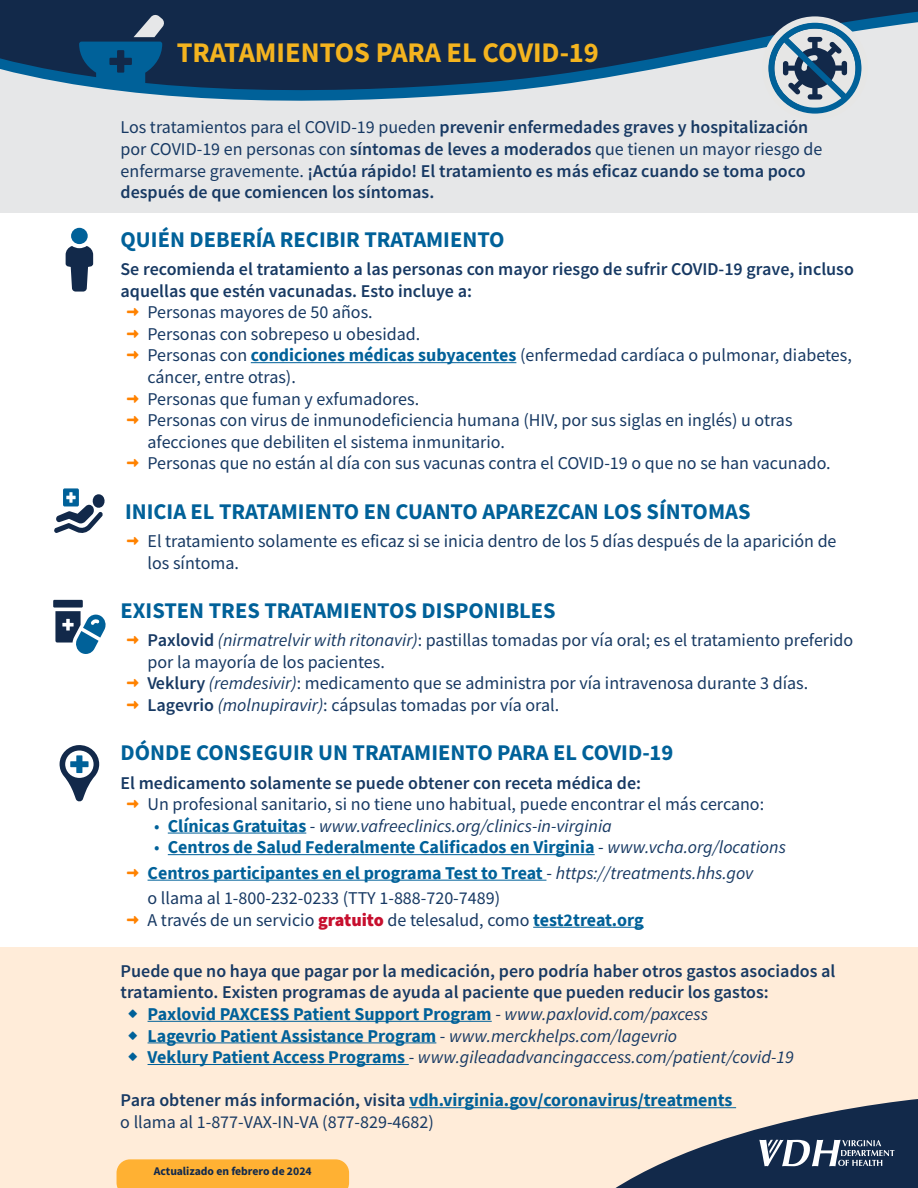
<style>
.page{position:relative;width:918px;height:1188px;background:#fff}
.page>*{position:absolute;margin:0;border:0;box-sizing:border-box;transform-origin:0 0}
.t1{font:28.5px "Source Sans Variable";letter-spacing:-.01em;color:#f4b41f}
.t2{font:22.5px "Source Sans Variable";color:#006199}
.bullet{font:18px/21.6px "Source Sans Pro";color:#173963}
.t3{font:600 18px/21.6px "Source Sans Pro";color:#173963}
.bullet-2{font:700 18px/25.5px "Source Sans Pro";color:#006199}
.bullet-3{font:italic 18px "Source Sans Pro";color:#173963}
.t4{font:11.7px "Source Sans Variable";color:#11294c}
.s1{font-weight:400}
.s2{font-weight:700;color:#006199}
.s3{font-weight:600}
.s4{font-style:italic}
.s5{font-style:normal;color:#006199}
.s6{font-weight:700;font-style:normal;color:#006199}
.s7{font-style:normal}
.s8{font-weight:400;color:#173963}
.s9{font-weight:400;font-style:italic;color:#173963}
.s10{font-weight:900;color:#c70f2e}
.s11{font-weight:600;color:#173963}
</style>
<div class="page">
<div style="left:0;top:7px;width:918px;height:206px;background:#e6e7e8"></div>
<svg style="left:173px;top:96px;width:267px;height:5px"></svg>
<svg style="left:0;top:0;width:918px;height:96px;fill:#12294a"></svg>
<svg style="left:79px;top:14px;width:86px;height:72px;background:#164e78"></svg>
<svg style="left:762px;top:16px;width:106px;height:98px"></svg>
<div style="left:0;top:947px;width:918px;height:241px;background:#ffecd9"></div>
<div style="left:117px;top:1159px;width:232px;height:29px;background:#ffb133"></div>
<svg style="left:599px;top:1099px;width:319px;height:89px"></svg>
<hr style="left:251px;top:362px;width:265px;height:1px;background:#006199">
<hr style="left:168px;top:833px;width:138px;height:1px;background:#006199">
<hr style="left:168px;top:854px;width:427px;height:1px;background:#006199">
<hr style="left:148px;top:880px;width:398px;height:1px;background:#006199">
<hr style="left:533px;top:927px;width:111px;height:1px;background:#006199">
<hr style="left:148px;top:1021px;width:344px;height:1px;background:#006199">
<hr style="left:148px;top:1042px;width:288px;height:1px;background:#006199">
<hr style="left:148px;top:1064px;width:261px;height:1px;background:#006199">
<hr style="left:409px;top:1107px;width:327px;height:1px;background:#006199">
<svg style="left:59px;top:745px;width:40px;height:57px"></svg>
<svg style="left:66px;top:246px;width:27px;height:46px"></svg>
<div style="left:71px;top:228px;width:17px;height:16px;background:#006199;border-radius:50%"></div>
<div style="left:53px;top:600px;width:30px;height:8px;background:#12294a"></div>
<svg style="left:55px;top:611px;width:51px;height:43px"></svg>
<svg style="left:54px;top:488px;width:51px;height:45px"></svg>
<h1 class="t1" style="left:177px;top:35px;width:424px">TRATAMIENTOS PARA EL COVID-19</h1>
<p class="t3" style="left:121px;top:117px;width:703px"><span class="s1">Los tratamientos para el COVID-19 pueden</span> prevenir enfermedades graves y hospitalización <span class="s1">por COVID-19 en personas con</span> síntomas de leves a moderados <span class="s1">que tienen un mayor riesgo de enfermarse gravemente.</span> ¡Actúa rápido! El tratamiento es más eficaz cuando se toma poco después de que comiencen los síntomas.</p>
<h2 class="t2" style="left:121px;top:226px;width:386px">QUIÉN DEBERÍA RECIBIR TRATAMIENTO</h2>
<p class="t3" style="left:121px;top:259px;width:735px">Se recomienda el tratamiento a las personas con mayor riesgo de sufrir COVID-19 grave, incluso aquellas que estén vacunadas. Esto incluye a:</p>
<p class="bullet" style="left:148px;top:301px;width:227px">Personas mayores de 50 años.</p>
<p class="bullet" style="left:148px;top:323px;width:274px">Personas con sobrepeso u obesidad.</p>
<p class="bullet" style="left:148px;top:344px;width:706px">Personas con <span class="s2">condiciones médicas subyacentes</span> (enfermedad cardíaca o pulmonar, diabetes, cáncer, entre otras).</p>
<p class="bullet" style="left:148px;top:388px;width:273px">Personas que fuman y exfumadores.</p>
<p class="bullet" style="left:148px;top:409px;width:646px">Personas con virus de inmunodeficiencia humana (HIV, por sus siglas en inglés) u otras afecciones que debiliten el sistema inmunitario.</p>
<p class="bullet" style="left:148px;top:452px;width:685px">Personas que no están al día con sus vacunas contra el COVID-19 o que no se han vacunado.</p>
<h2 class="t2" style="left:125px;top:498px;width:627px">INICIA EL TRATAMIENTO EN CUANTO APAREZCAN LOS SÍNTOMAS</h2>
<p class="bullet" style="left:148px;top:530px;width:691px">El tratamiento solamente es eficaz si se inicia dentro de los 5 días después de la aparición de los síntoma.</p>
<h2 class="t2" style="left:121px;top:597px;width:437px">EXISTEN TRES TRATAMIENTOS DISPONIBLES</h2>
<p class="bullet" style="left:148px;top:629px;width:707px"><span class="s3">Paxlovid</span> <span class="s4">(nirmatrelvir with ritonavir)</span>: pastillas tomadas por vía oral; es el tratamiento preferido por la mayoría de los pacientes.</p>
<p class="bullet" style="left:148px;top:672px;width:662px"><span class="s3">Veklury</span> <span class="s4">(remdesivir)</span>: medicamento que se administra por vía intravenosa durante 3 días.</p>
<p class="bullet" style="left:148px;top:694px;width:413px"><span class="s3">Lagevrio</span> <span class="s4">(molnupiravir)</span>: cápsulas tomadas por vía oral.</p>
<h2 class="t2" style="left:121px;top:739px;width:554px">DÓNDE CONSEGUIR UN TRATAMIENTO PARA EL COVID-19</h2>
<p class="t3" style="left:121px;top:772px;width:522px">El medicamento solamente se puede obtener con receta médica de:</p>
<p class="bullet" style="left:148px;top:793px;width:618px">Un profesional sanitario, si no tiene uno habitual, puede encontrar el más cercano:</p>
<p class="bullet-3" style="left:154px;top:814px;width:459px"><span class="s5">•</span> <span class="s6">Clínicas Gratuitas</span> <span class="s7">-</span> www.vafreeclinics.org/clinics-in-virginia</p>
<p class="bullet-2" style="left:154px;top:834px;width:633px"><span class="s1">•</span> Centros de Salud Federalmente Calificados en Virginia <span class="s8">-</span> <span class="s9">www.vcha.org/locations</span></p>
<p class="bullet-2" style="left:148px;top:860px;width:607px">Centros participantes en el programa Test to Treat <span class="s8">-</span> <span class="s9">https://treatments.hhs.gov </span><span class="s8">o llama al 1-800-232-0233 (TTY 1-888-720-7489)</span></p>
<p class="bullet" style="left:148px;top:909px;width:498px">A través de un servicio <span class="s10">gratuito</span> de telesalud, como <span class="s2">test2treat.org</span></p>
<p class="t3" style="left:121px;top:960px;width:716px">Puede que no haya que pagar por la medicación, pero podría haber otros gastos asociados al tratamiento. Existen programas de ayuda al paciente que pueden reducir los gastos:</p>
<p class="bullet-2" style="left:148px;top:1001px;width:562px">Paxlovid PAXCESS Patient Support Program <span class="s8">-</span> <span class="s9">www.paxlovid.com/paxcess</span></p>
<p class="bullet-2" style="left:148px;top:1023px;width:531px">Lagevrio Patient Assistance Program <span class="s8">-</span> <span class="s9">www.merckhelps.com/lagevrio</span></p>
<p class="bullet-3" style="left:148px;top:1046px;width:648px"><span class="s6">Veklury Patient Access Programs</span> <span class="s7">-</span> www.gileadadvancingaccess.com/patient/covid-19</p>
<p class="bullet-2" style="left:120px;top:1089px;width:614px;line-height:22px"><span class="s11">Para obtener más información, visita</span> vdh.virginia.gov/coronavirus/treatments <span class="s8">o llama al 1-877-VAX-IN-VA (877-829-4682)</span></p>
<h2 class="t4" style="left:154px;top:1164px;width:159px">Actualizado en febrero de 2024</h2>
</div>
